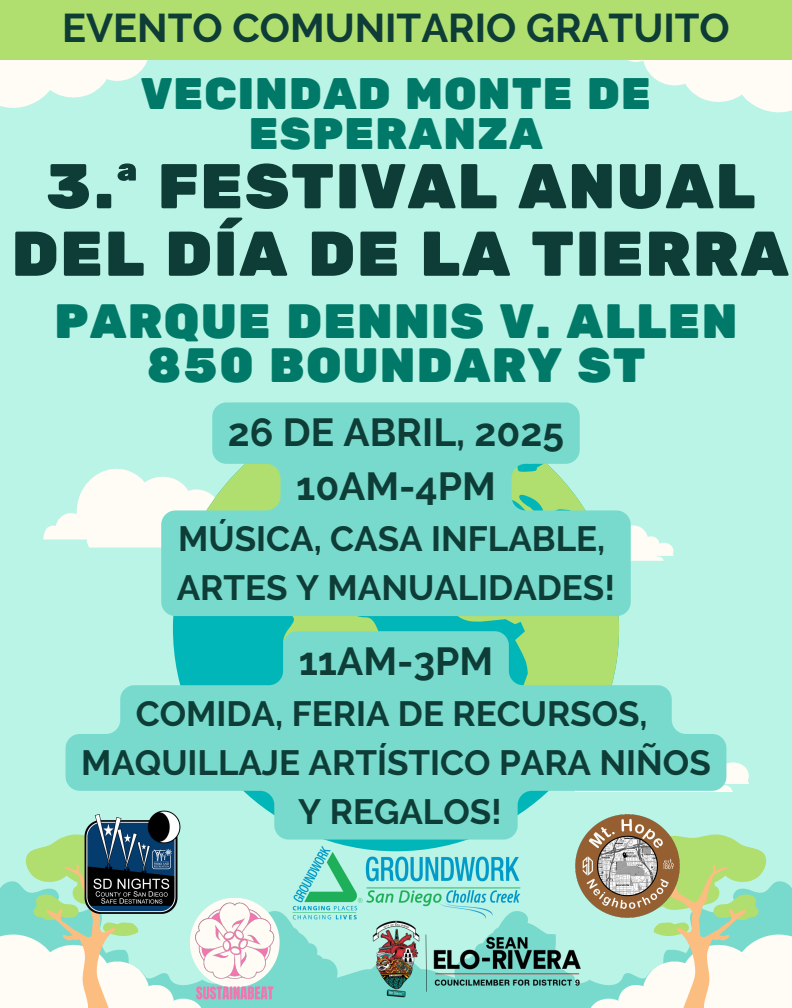
<style>
.page{position:relative;width:792px;height:1008px;background:#baf4e6}
.page>*{position:absolute;margin:0;border:0;box-sizing:border-box;transform-origin:0 0}
.t1{font:63.1px/67.5px "Rubik One";letter-spacing:.01em;color:#0e3d37;text-align:center}
.t2{font:48px/43.5px "Rubik One";letter-spacing:.01em;color:#007968;text-align:center}
.t3{font:44px/39.8px "Rubik One";letter-spacing:.01em;color:#007968;text-align:center}
.t4{font:700 40px "Raleway";color:#0e3d37}
.t5{font:700 39px "Raleway";color:#0e3d37}
.t6{font:700 35px "Raleway";color:#0e3d37}
</style>
<div class="page">
<svg style="left:476px;top:912px;width:112px;height:96px"></svg>
<svg style="left:322px;top:958px;width:154px;height:50px;fill:#78dacd"></svg>
<svg style="left:0;top:59px;width:204px;height:49px"></svg>
<svg style="left:588px;top:59px;width:204px;height:54px"></svg>
<svg style="left:43px;top:468px;width:118px;height:80px"></svg>
<svg style="left:195px;top:616px;width:424px;height:15px;background:#52c996"></svg>
<svg style="left:631px;top:525px;width:42px;height:36px"></svg>
<svg style="left:726px;top:746px;width:23px;height:46px"></svg>
<svg style="left:161px;top:402px;width:470px;height:214px;background:#83ddcc"></svg>
<svg style="left:588px;top:836px;width:204px;height:172px"></svg>
<svg style="left:0;top:844px;width:148px;height:164px;background:#d5edd8"></svg>
<img style="left:574px;top:840px;width:106px;height:79px">
<div style="left:0;top:0;width:792px;height:59px;background:#b0df6f"></div>
<svg style="left:66px;top:631px;width:660px;height:209px;fill:#78dacd"></svg>
<img style="left:148px;top:898px;width:174px;height:110px">
<img style="left:365px;top:913px;width:226px;height:90px">
<img style="left:289px;top:843px;width:234px;height:81px">
<img style="left:52px;top:763px;width:159px;height:207px">
<p class="t4" style="left:62px;top:4px;width:669px">EVENTO COMUNITARIO GRATUITO</p>
<p class="t3" style="left:141px;top:75px;width:512px">VECINDAD MONTE DE<br>ESPERANZA</p>
<p class="t1" style="left:11px;top:155px;width:780px">3.ª FESTIVAL ANUAL<br>DEL DÍA DE LA TIERRA</p>
<p class="t2" style="left:54px;top:302px;width:685px">PARQUE DENNIS V. ALLEN<br>850 BOUNDARY ST</p>
<h3 class="t5" style="left:228px;top:410px;width:338px">26 DE ABRIL, 2025</h3>
<p class="t5" style="left:296px;top:464px;width:201px">10AM-4PM</p>
<p class="t6" style="left:178px;top:518px;width:429px">MÚSICA, CASA INFLABLE,</p>
<h2 class="t6" style="left:177px;top:567px;width:440px">ARTES Y MANUALIDADES!</h2>
<h1 class="t5" style="left:299px;top:638px;width:196px">11AM-3PM</h1>
<h2 class="t6" style="left:136px;top:693px;width:513px">COMIDA, FERIA DE RECURSOS,</h2>
<p class="t6" style="left:81px;top:742px;width:631px">MAQUILLAJE ARTÍSTICO PARA NIÑOS</p>
<p class="t6" style="left:298px;top:791px;width:205px">Y REGALOS!</p>
</div>
